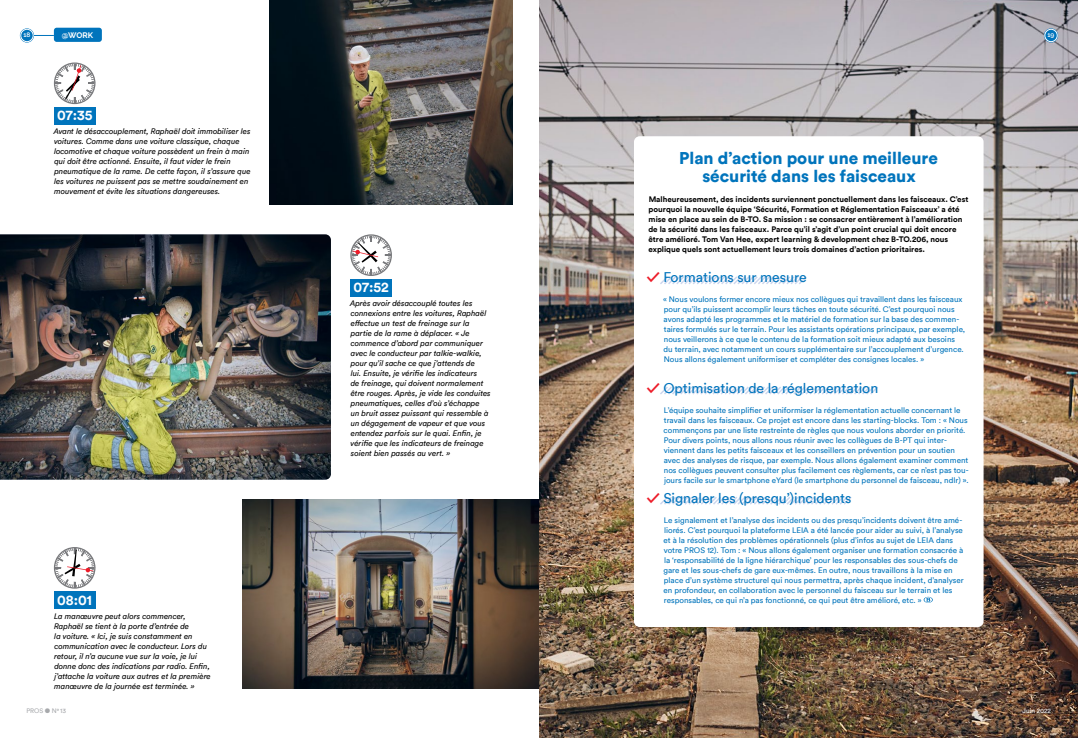
<style>
.page{position:relative;width:1078px;height:738px;background:#fff}
.page>*{position:absolute;margin:0;border:0;box-sizing:border-box;transform-origin:0 0}
.t1{font:900 17px/18px "Circular";color:#0074bc;text-align:center}
.t2{font:14px "Circular";color:#0074bc}
.t3{font:700 14px "Circular";color:#fff}
.t4{font:8px/10px "Circular";color:#0074bc}
.t5{font:italic 8px/10px "Circular";color:#000}
.t6{font:700 8px/10px "Circular";color:#000}
.t7{font:700 8px "Raleway";color:#fff}
.t8{font:6.5px "Circular";color:#a7a9ac}
.t9{font:6.5px "Circular";color:#fff}
.t10{font:600 6.5px "Raleway";color:#fff}
.s1{font-weight:900;color:#ed1c29}
</style>
<div class="page">
<img style="left:539px;top:0;width:538px;height:737px">
<svg style="left:54px;top:547px;width:41px;height:41px"></svg>
<div style="left:54px;top:591px;width:41px;height:17px;background:#0074bc"></div>
<div style="left:54px;top:28px;width:48px;height:14px;background:#0074bc;border-radius:3px"></div>
<svg style="left:54px;top:62px;width:41px;height:42px"></svg>
<div style="left:54px;top:107px;width:42px;height:17px;background:#0074bc"></div>
<svg style="left:350px;top:234px;width:42px;height:42px"></svg>
<div style="left:350px;top:279px;width:42px;height:17px;background:#0074bc"></div>
<img style="left:0;top:234px;width:331px;height:245px">
<img style="left:269px;top:0;width:243px;height:204px">
<div style="left:633px;top:136px;width:350px;height:490px;background:#fff;border-radius:6px"></div>
<div style="left:641px;top:144px;width:334px;height:466px;border:1px solid #fff;border-radius:6px"></div>
<svg style="left:660px;top:276px;width:147px;height:8px"></svg>
<svg style="left:660px;top:386px;width:218px;height:9px"></svg>
<svg style="left:660px;top:497px;width:192px;height:8px"></svg>
<svg style="left:923px;top:596px;width:9px;height:6px"></svg>
<img style="left:242px;top:499px;width:297px;height:189px">
<svg style="left:34px;top:35px;width:20px;height:1px"></svg>
<svg style="left:20px;top:28px;width:14px;height:15px"></svg>
<svg style="left:1043px;top:28px;width:14px;height:15px"></svg>
<div style="left:21px;top:29px;width:12px;height:13px;border:1px solid #fff;border-radius:50%"></div>
<div style="left:1044px;top:29px;width:13px;height:13px;border:1px solid #fff;border-radius:50%"></div>
<p class="t7" style="left:62px;top:30px;width:33px">@WORK</p>
<p class="t10" style="left:23px;top:31px;width:8px">18</p>
<p class="t10" style="left:1047px;top:31px;width:8px">19</p>
<h2 class="t3" style="left:57px;top:106px;width:37px">07:35</h2>
<p class="t5" style="left:54px;top:126px;width:198px">Avant le désaccouplement, Raphaël doit immobiliser les voitures. Comme dans une voiture classique, chaque locomotive et chaque voiture possèdent un frein à main qui doit être actionné. Ensuite, il faut vider le frein pneumatique de la rame. De cette façon, il s’assure que les voitures ne puissent pas se mettre soudainement en mouvement et évite les situations dangereuses.</p>
<h2 class="t3" style="left:57px;top:590px;width:37px">08:01</h2>
<p class="t5" style="left:54px;top:610px;width:158px">La manœuvre peut alors commencer, Raphaël se tient à la porte d’entrée de<br>la voiture. « Ici, je suis constamment en communication avec le conducteur. Lors du retour, il n’a aucune vue sur la voie, je lui donne donc des indications par radio. Enfin, j’attache la voiture aux autres et la première manœuvre de la journée est terminée. »</p>
<h2 class="t3" style="left:353px;top:278px;width:37px">07:52</h2>
<p class="t5" style="left:350px;top:298px;width:142px">Après avoir désaccouplé toutes les connexions entre les voitures, Raphaël effectue un test de freinage sur la partie de la rame à déplacer. « Je commence d’abord par communiquer avec le conducteur par talkie-walkie, pour qu’il sache ce que j’attends de<br>lui. Ensuite, je vérifie les indicateurs<br>de freinage, qui doivent normalement être rouges. Après, je vide les conduites pneumatiques, celles d’où s’échappe<br>un bruit assez puissant qui ressemble à un dégagement de vapeur et que vous entendez parfois sur le quai. Enfin, je vérifie que les indicateurs de freinage soient bien passés au vert. »</p>
<h1 class="t1" style="left:679px;top:149px;width:260px">Plan d’action pour une meilleure sécurité dans les faisceaux</h1>
<p class="t6" style="left:648px;top:194px;width:321px">Malheureusement, des incidents surviennent ponctuellement dans les faisceaux. C’est pourquoi la nouvelle équipe ‘Sécurité, Formation et Réglementation Faisceaux’ a été mise en place au sein de B-TO. Sa mission : se consacrer entièrement à l’amélioration de la sécurité dans les faisceaux. Parce qu’il s’agit d’un point crucial qui doit encore être amélioré. Tom Van Hee, expert learning &amp; development chez B-TO.206, nous explique quels sont actuellement leurs trois domaines d’action prioritaires.</p>
<h2 class="t2" style="left:646px;top:269px;width:161px"><span class="s1">✓</span> Formations sur mesure</h2>
<p class="t4" style="left:663px;top:294px;width:303px">« Nous voulons former encore mieux nos collègues qui travaillent dans les faisceaux pour qu’ils puissent accomplir leurs tâches en toute sécurité. C’est pourquoi nous avons adapté les programmes et le matériel de formation sur la base des commen&shy;taires formulés sur le terrain. Pour les assistants opérations principaux, par exemple, nous veillerons à ce que le contenu de la formation soit mieux adapté aux besoins du terrain, avec notamment un cours supplémentaire sur l’accouplement d’urgence.<br>Nous allons également uniformiser et compléter des consignes locales. »</p>
<h2 class="t2" style="left:646px;top:379px;width:233px"><span class="s1">✓</span> Optimisation de la réglementation</h2>
<p class="t4" style="left:663px;top:404px;width:306px">L’équipe souhaite simplifier et uniformiser la réglementation actuelle concernant le travail dans les faisceaux. Ce projet est encore dans les starting-blocks. Tom : « Nous commençons par une liste restreinte de règles que nous voulons aborder en priorité.<br>Pour divers points, nous allons nous réunir avec les collègues de B-PT qui inter&shy;viennent dans les petits faisceaux et les conseillers en prévention pour un soutien avec des analyses de risque, par exemple. Nous allons également examiner comment nos collègues peuvent consulter plus facilement ces règlements, car ce n’est pas tou&shy;jours facile sur le smartphone eYard (le smartphone du personnel de faisceau, ndlr) ».</p>
<h2 class="t2" style="left:646px;top:489px;width:206px"><span class="s1">✓</span> Signaler les (presqu’)incidents</h2>
<p class="t4" style="left:663px;top:514px;width:301px">Le signalement et l’analyse des incidents ou des presqu’incidents doivent être amé&shy;liorés. C’est pourquoi la plateforme LEIA a été lancée pour aider au suivi, à l’analyse et à la résolution des problèmes opérationnels (plus d’infos au sujet de LEIA dans votre PROS 12). Tom : « Nous allons également organiser une formation consacrée à la ‘responsabilité de la ligne hiérarchique’ pour les responsables des sous-chefs de gare et les sous-chefs de gare eux-mêmes. En outre, nous travaillons à la mise en place d’un système structurel qui nous permettra, après chaque incident, d’analyser en profondeur, en collaboration avec le personnel du faisceau sur le terrain et les responsables, ce qui n’a pas fonctionné, ce qui peut être amélioré, etc. »</p>
<p class="t8" style="left:26px;top:706px;width:41px">PROS ● N°13</p>
<p class="t9" style="left:1022px;top:706px;width:30px">Juin 2022</p>
</div>
